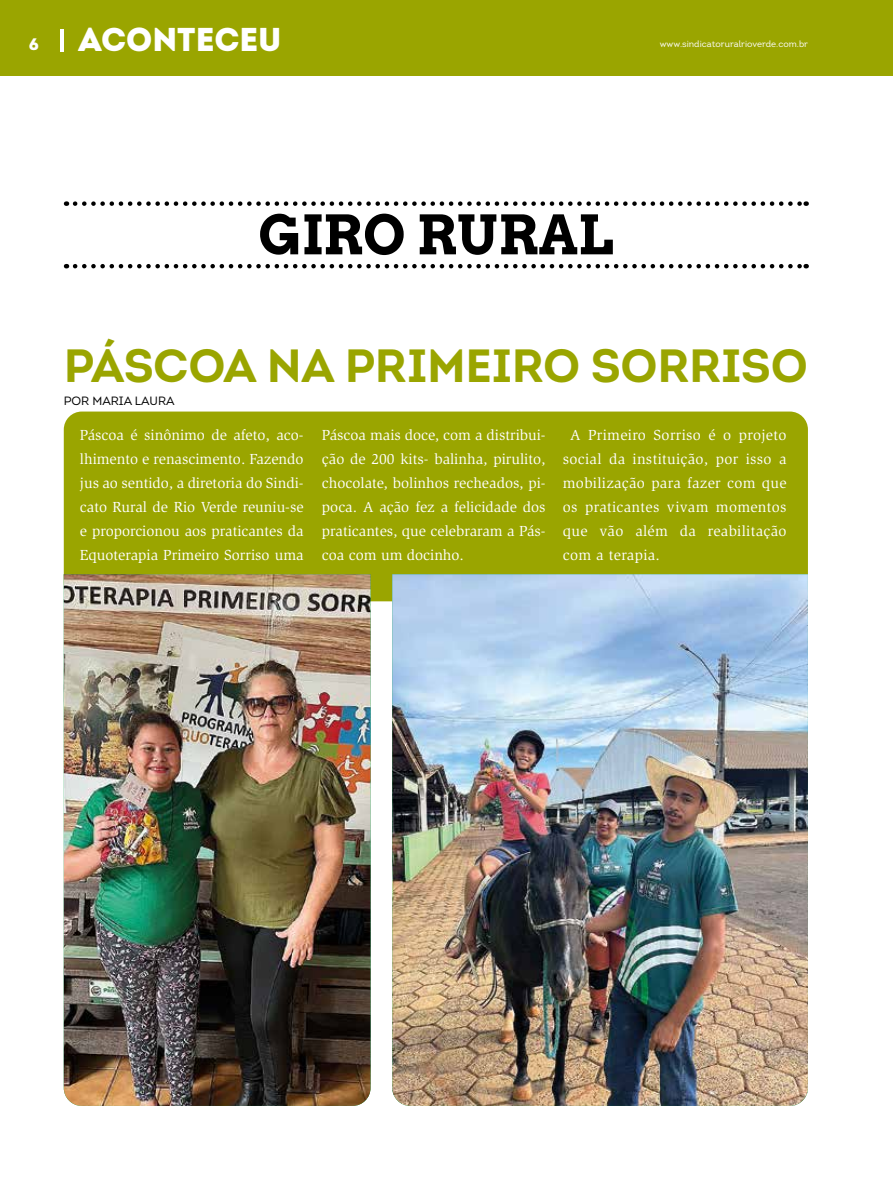
<style>
.page{position:relative;width:893px;height:1191px;background:#fff}
.page>*{position:absolute;margin:0;border:0;box-sizing:border-box;transform-origin:0 0}
.t1{font:700 54px "Arvo";color:#000}
.t2{font:700 46.5px "Intro";letter-spacing:-.01em;color:#9aa500}
.t3{font:33px "Intro Black Alt";color:#fff}
.t4{font:15px/24px "Slimbach Std";color:#fff;text-align:justify}
.t5{font:12px "Intro";color:#000}
.t6{font:9px "Intro";color:#fff}
.s1{font-size:16.5px}
</style>
<div class="page">
<div style="left:0;top:0;width:893px;height:75px;background:#9aa500"></div>
<hr style="left:60px;top:29px;width:4px;height:22px;background:#fff">
<svg style="left:75px;top:264px;width:732px;height:4px"></svg>
<svg style="left:75px;top:201px;width:732px;height:5px"></svg>
<div style="left:64px;top:411px;width:744px;height:190px;background:#9aa500;border-radius:18px"></div>
<img style="left:64px;top:574px;width:307px;height:532px">
<img style="left:392px;top:574px;width:416px;height:532px">
<h3 class="t3" style="left:29px;top:18px;width:254px"><span class="s1">6</span> ACONTECEU</h3>
<p class="t6" style="left:660px;top:39px;width:150px">www.sindicatoruralrioverde.com.br</p>
<h1 class="t1" style="left:258px;top:201px;width:356px">GIRO RURAL</h1>
<h2 class="t2" style="left:64px;top:335px;width:746px">PÁSCOA NA PRIMEIRO SORRISO</h2>
<p class="t5" style="left:64px;top:393px;width:112px">POR MARIA LAURA</p>
<p class="t4" style="left:80px;top:423px;width:225px">Páscoa é sinônimo de afeto, aco&shy;lhimento e renascimento. Fazendo jus ao sentido, a diretoria do Sindi&shy;cato Rural de Rio Verde reuniu-se e proporcionou aos praticantes da Equoterapia Primeiro Sorriso uma</p>
<p class="t4" style="left:322px;top:423px;width:225px">Páscoa mais doce, com a distribui&shy;ção de 200 kits- balinha, pirulito, chocolate, bolinhos recheados, pi&shy;poca. A ação fez a felicidade dos praticantes, que celebraram a Pás&shy;coa com um docinho.</p>
<p class="t4" style="left:563px;top:423px;width:225px;text-indent:7px">A Primeiro Sorriso é o projeto social da instituição, por isso a mobilização para fazer com que os praticantes vivam momentos que vão além da reabilitação com a terapia.</p>
</div>
